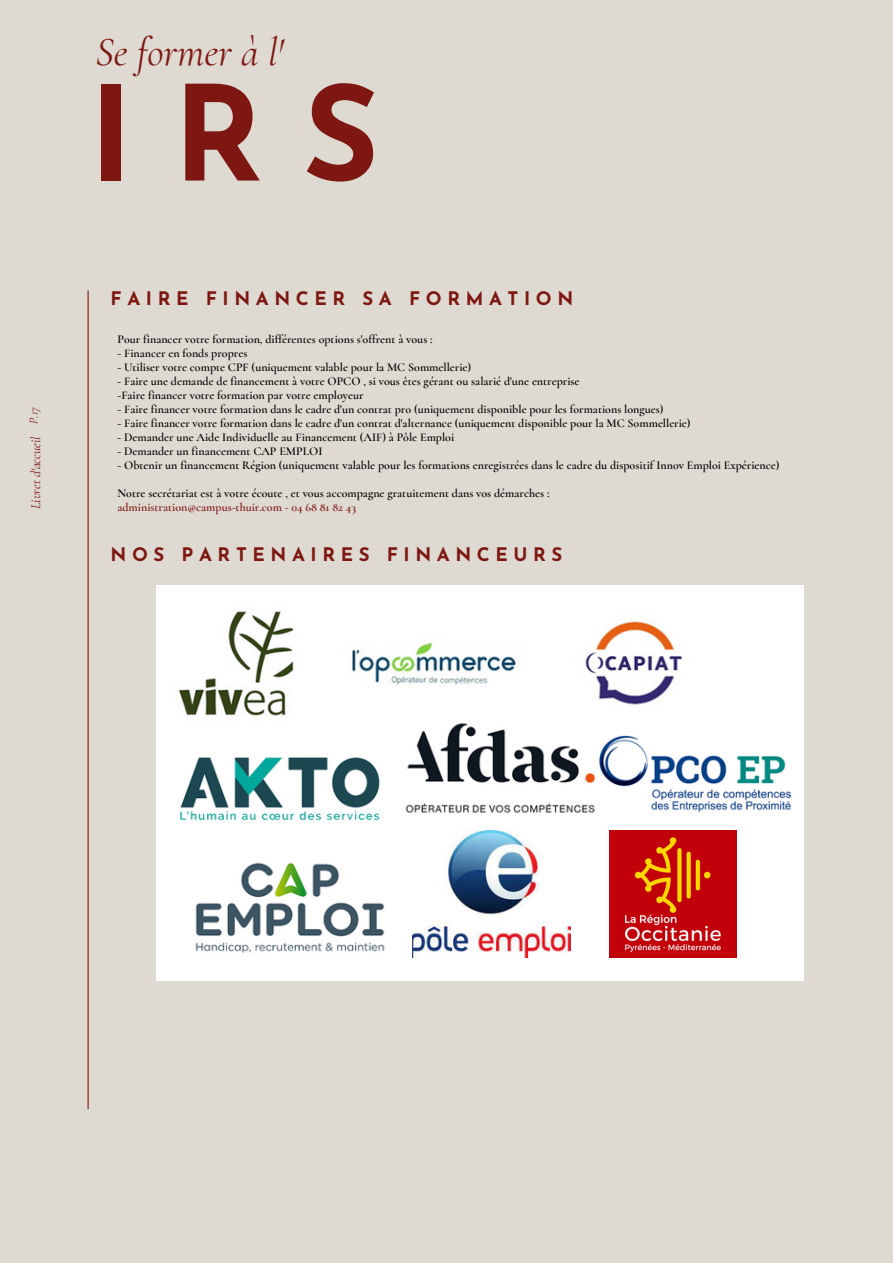
<style>
.page{position:relative;width:893px;height:1264px;background:#fff}
.page>*{position:absolute;margin:0;border:0;box-sizing:border-box;transform-origin:0 0}
.t1{font:700 131.55px "Josefin Sans";color:#7e1712}
.t2{font:italic 40.2px "Cormorant";color:#7e1712}
.t3{font:700 18.6px "Josefin Sans";letter-spacing:.3em;color:#7e1712}
.t4{font:italic 13.5px "Cormorant";color:#7e1712}
.t5{font:600 12px "Cormorant";color:#000}
.t6{font:600 12px "Cormorant";color:#7e1712}
.t7{font:italic 12px "Cormorant";color:#7e1712}
</style>
<div class="page">
<div style="left:0;top:0;width:892px;height:1262px;background:#ded9d1"></div>
<hr style="left:87px;top:290px;width:2px;height:819px;background:#7e1712">
<div style="left:156px;top:585px;width:647px;height:395px;background:#fff"></div>
<img style="left:178px;top:611px;width:116px;height:105px">
<img style="left:352px;top:642px;width:164px;height:43px">
<img style="left:585px;top:621px;width:98px;height:84px">
<img style="left:180px;top:757px;width:200px;height:64px">
<img style="left:412px;top:830px;width:158px;height:127px">
<img style="left:195px;top:862px;width:190px;height:91px">
<img style="left:609px;top:830px;width:127px;height:127px">
<img style="left:405px;top:723px;width:191px;height:90px">
<img style="left:599px;top:735px;width:192px;height:78px">
<p class="t7" style="left:26px;top:423px;width:18px;rotate:-90deg">P.17</p>
<p class="t4" style="left:28px;top:509px;width:74px;rotate:-90deg">Livret d'accueil</p>
<p class="t2" style="left:95px;top:27px;width:189px">Se former à l'</p>
<p class="t1" style="left:89px;top:82px;width:291px">IRS</p>
<p class="t3" style="left:111px;top:291px;width:464px">FAIRE FINANCER SA FORMATION</p>
<p class="t5" style="left:117px;top:332px;width:316px">Pour financer votre formation, différentes options s'offrent à vous :</p>
<p class="t5" style="left:117px;top:346px;width:131px">- Financer en fonds propres</p>
<p class="t5" style="left:117px;top:360px;width:355px">- Utiliser votre compte CPF (uniquement valable pour la MC Sommellerie)</p>
<p class="t5" style="left:117px;top:374px;width:463px">- Faire une demande de financement à votre OPCO , si vous êtes gérant ou salarié d'une entreprise</p>
<p class="t5" style="left:117px;top:388px;width:247px">-Faire financer votre formation par votre employeur</p>
<p class="t5" style="left:117px;top:402px;width:547px">- Faire financer votre formation dans le cadre d'un contrat pro (uniquement disponible pour les formations longues)</p>
<p class="t5" style="left:117px;top:416px;width:574px">- Faire financer votre formation dans le cadre d'un contrat d'alternance (uniquement disponible pour la MC Sommellerie)</p>
<p class="t5" style="left:117px;top:430px;width:338px">- Demander une Aide Individuelle au Financement (AIF) à Pôle Emploi</p>
<p class="t5" style="left:117px;top:444px;width:206px">- Demander un financement CAP EMPLOI</p>
<p class="t5" style="left:117px;top:458px;width:663px">- Obtenir un financement Région (uniquement valable pour les formations enregistrées dans le cadre du dispositif Innov Emploi Expérience)</p>
<p class="t5" style="left:117px;top:486px;width:433px">Notre secrétariat est à votre écoute , et vous accompagne gratuitement dans vos démarches :</p>
<p class="t6" style="left:117px;top:500px;width:240px">administration@campus-thuir.com - 04 68 81 82 43</p>
<p class="t3" style="left:111px;top:547px;width:453px">NOS PARTENAIRES FINANCEURS</p>
</div>
